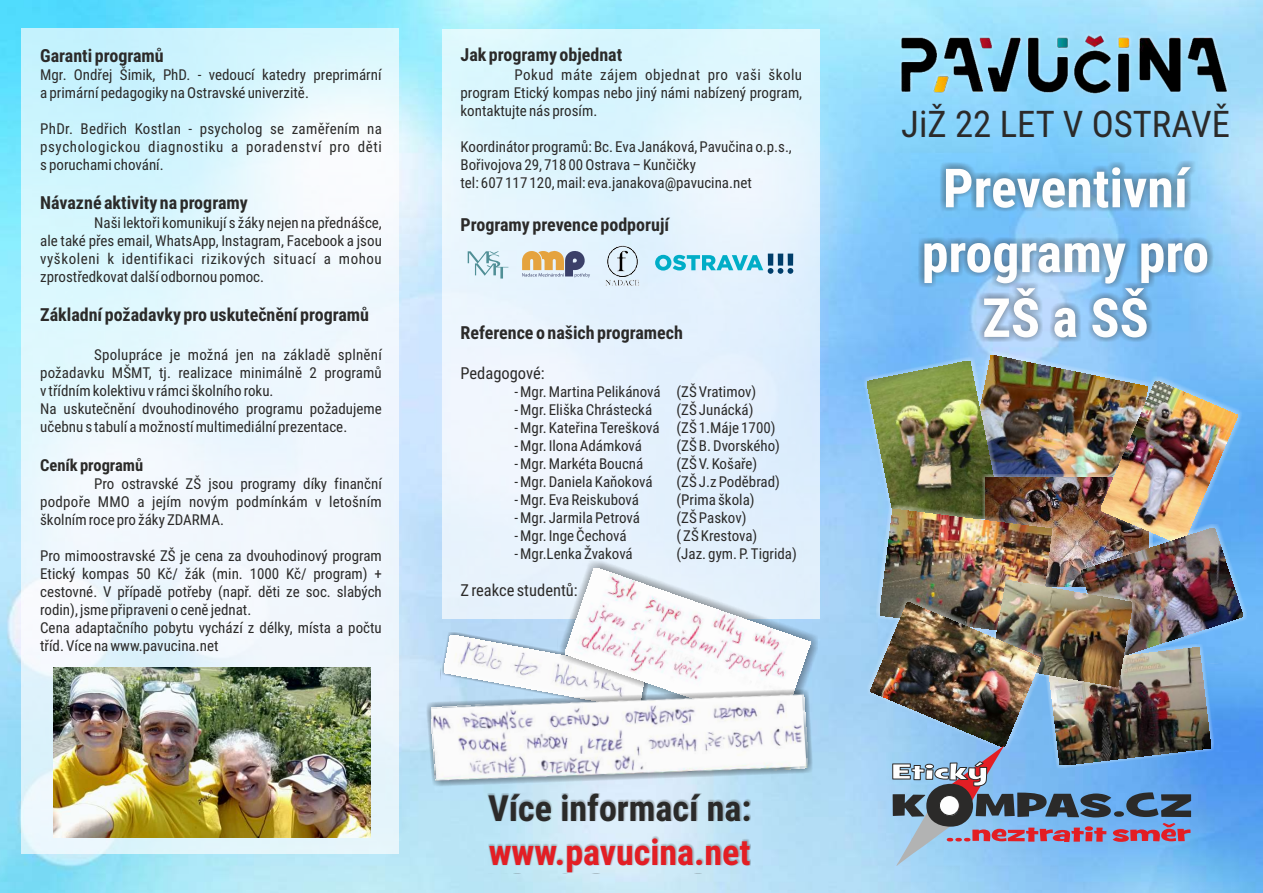
<style>
.page{position:relative;width:1263px;height:893px;background:#fff}
.page>*{position:absolute;margin:0;border:0;box-sizing:border-box;transform-origin:0 0}
.t1{font:700 54px/64.8px "Roboto Condensed";color:#fefefe;text-align:center}
.t2{font:36.75px "Roboto Condensed";color:#2b2a29}
.t3{font:700 36px "Roboto Condensed";color:#2b2a29}
.t4{font:700 36px "Roboto Condensed";color:#e31e24}
.t5{font:700 18px "Roboto Condensed";color:#2b2a29}
.t6{font:16.5px "Roboto Condensed";color:#2b2a29}
.t7{font:700 16.5px "Roboto Condensed";color:#2b2a29}
.t8{font:15px/18px "Roboto Condensed";color:#2b2a29}
</style>
<div class="page">
<img style="left:0;top:0;width:1263px;height:893px">
<img style="left:1004px;top:371px;width:143px;height:104px">
<div style="left:863px;top:357px;width:141px;height:182px;background:#fefefe;opacity:.5"></div>
<img style="left:867px;top:361px;width:133px;height:174px">
<div style="left:1045px;top:644px;width:169px;height:125px;background:#fefefe;opacity:.5"></div>
<img style="left:1048px;top:663px;width:162px;height:102px">
<div style="left:982px;top:475px;width:170px;height:115px;background:#fefefe;opacity:.5"></div>
<img style="left:985px;top:478px;width:111px;height:99px">
<div style="left:1096px;top:377px;width:145px;height:172px;background:#fefefe;opacity:.5"></div>
<img style="left:1101px;top:381px;width:136px;height:143px">
<div style="left:895px;top:151px;width:341px;height:220px;background:#2b2a29;opacity:.54"></div>
<div style="left:21px;top:29px;width:378px;height:825px;background:#fefefe;opacity:.67"></div>
<div style="left:443px;top:29px;width:377px;height:589px;background:#fefefe;opacity:.67"></div>
<div style="left:487px;top:793px;width:264px;height:80px;background:#2b2a29;opacity:.31"></div>
<div style="left:1077px;top:524px;width:170px;height:139px;background:#fefefe;opacity:.5"></div>
<img style="left:1081px;top:528px;width:162px;height:131px">
<div style="left:876px;top:506px;width:179px;height:133px;background:#fefefe;opacity:.5"></div>
<img style="left:880px;top:510px;width:171px;height:88px">
<div style="left:988px;top:577px;width:147px;height:113px;background:#fefefe;opacity:.5"></div>
<img style="left:992px;top:581px;width:140px;height:106px">
<div style="left:440px;top:632px;width:209px;height:80px;background:#000;opacity:.52"></div>
<img style="left:444px;top:635px;width:114px;height:43px">
<div style="left:558px;top:560px;width:260px;height:176px;background:#000;opacity:.52"></div>
<img style="left:565px;top:568px;width:245px;height:110px">
<div style="left:872px;top:10px;width:385px;height:109px;background:#fefefe;opacity:.41"></div>
<img style="left:875px;top:12px;width:379px;height:104px">
<div style="left:426px;top:678px;width:387px;height:120px;background:#000;opacity:.52"></div>
<img style="left:431px;top:683px;width:377px;height:110px">
<div style="left:866px;top:598px;width:179px;height:153px;background:#fefefe;opacity:.5"></div>
<img style="left:870px;top:602px;width:171px;height:145px">
<img style="left:892px;top:708px;width:299px;height:158px">
<svg style="left:522px;top:251px;width:68px;height:27px;background:#beaf99"></svg>
<img style="left:603px;top:245px;width:39px;height:42px">
<div style="left:768px;top:254px;width:5px;height:12px;background:#003e6b"></div>
<div style="left:778px;top:254px;width:5px;height:12px;background:#003e6b"></div>
<div style="left:788px;top:254px;width:5px;height:12px;background:#003e6b"></div>
<svg style="left:655px;top:255px;width:138px;height:19px;background:#7ec8dc"></svg>
<img style="left:54px;top:667px;width:316px;height:171px">
<svg style="left:468px;top:251px;width:40px;height:28px"></svg>
<p class="t5" style="left:40px;top:48px;width:125px">Garanti programů</p>
<p class="t8" style="left:40px;top:68px;width:343px">Mgr. Ondřej Šimik, PhD. - vedoucí katedry preprimární a primární pedagogiky na Ostravské univerzitě.</p>
<p class="t8" style="left:40px;top:122px;width:343px;text-align:justify">PhDr. Bedřich Kostlan - psycholog se zaměřením na psychologickou diagnostiku a poradenství pro děti s poruchami chování.</p>
<p class="t5" style="left:40px;top:196px;width:209px">Návazné aktivity na programy</p>
<p class="t8" style="left:40px;top:215px;width:343px;text-align:justify;text-indent:54px">Naši lektoři komunikují s žáky nejen na přednášce, ale také přes email, WhatsApp, Instagram, Facebook a jsou vyškoleni k identifikaci rizikových situací a mohou zprostředkovat další odbornou pomoc.</p>
<p class="t5" style="left:40px;top:307px;width:330px">Základní požadavky pro uskutečnění programů</p>
<p class="t8" style="left:40px;top:347px;width:343px;text-indent:54px">Spolupráce je možná jen na základě splnění požadavku MŠMT, tj. realizace minimálně 2 programů v třídním kolektivu v rámci školního roku.<br>Na uskutečnění dvouhodinového programu požadujeme učebnu s tabulí a možností multimediální prezentace.</p>
<p class="t7" style="left:40px;top:458px;width:105px">Ceník programů</p>
<p class="t8" style="left:40px;top:476px;width:343px;text-align:justify;text-indent:54px">Pro ostravské ZŠ jsou programy díky finanční podpoře MMO a jejím novým podmínkám v letošním školním roce pro žáky ZDARMA.</p>
<p class="t8" style="left:40px;top:548px;width:343px">Pro mimoostravské ZŠ je cena za dvouhodinový program Etický kompas 50 Kč/ žák (min. 1000 Kč/ program) + cestovné. V případě potřeby (např. děti ze soc. slabých rodin), jsme připraveni o ceně jednat.<br>Cena adaptačního pobytu vychází z délky, místa a počtu tříd. Více na www.pavucina.net</p>
<p class="t5" style="left:460px;top:48px;width:163px">Jak programy objednat</p>
<p class="t8" style="left:460px;top:67px;width:343px;text-align:justify;text-indent:54px">Pokud máte zájem objednat pro vaši školu program Etický kompas nebo jiný námi nabízený program, kontaktujte nás prosím.</p>
<p class="t8" style="left:460px;top:139px;width:333px">Koordinátor programů: Bc. Eva Janáková, Pavučina o.p.s.,<br>Bořivojova 29, 718 00 Ostrava – Kunčičky<br>tel: 607 117 120, mail: eva.janakova@pavucina.net</p>
<p class="t5" style="left:460px;top:217px;width:210px">Programy prevence podporují</p>
<p class="t5" style="left:460px;top:325px;width:224px">Reference o našich programech</p>
<p class="t6" style="left:460px;top:366px;width:86px">Pedagogové:</p>
<p class="t8" style="left:514px;top:384px;width:243px">- Mgr. Martina Pelikánová (ZŠ Vratimov)</p>
<p class="t8" style="left:514px;top:402px;width:139px">- Mgr. Eliška Chrástecká</p>
<p class="t8" style="left:676px;top:402px;width:78px">(ZŠ Junácká)</p>
<p class="t8" style="left:514px;top:420px;width:263px">- Mgr. Kateřina Terešková (ZŠ 1.Máje 1700)</p>
<p class="t8" style="left:514px;top:438px;width:129px">- Mgr. Ilona Adámková</p>
<p class="t8" style="left:676px;top:438px;width:105px">(ZŠ B. Dvorského)</p>
<p class="t8" style="left:514px;top:456px;width:130px">- Mgr. Markéta Boucná</p>
<p class="t8" style="left:676px;top:456px;width:82px">(ZŠ V. Košaře)</p>
<p class="t8" style="left:514px;top:474px;width:140px">- Mgr. Daniela Kaňoková</p>
<p class="t8" style="left:676px;top:474px;width:105px">(ZŠ J.z Poděbrad)</p>
<p class="t8" style="left:514px;top:492px;width:126px">- Mgr. Eva Reiskubová</p>
<p class="t8" style="left:676px;top:492px;width:80px">(Prima škola)</p>
<p class="t8" style="left:514px;top:510px;width:127px">- Mgr. Jarmila Petrová</p>
<p class="t8" style="left:676px;top:510px;width:71px">(ZŠ Paskov)</p>
<p class="t8" style="left:514px;top:528px;width:114px">- Mgr. Inge Čechová</p>
<p class="t8" style="left:676px;top:528px;width:82px">( ZŠ Krestova)</p>
<p class="t8" style="left:514px;top:546px;width:120px">- Mgr.Lenka Žvaková</p>
<p class="t8" style="left:676px;top:546px;width:122px">(Jaz. gym. P. Tigrida)</p>
<p class="t6" style="left:460px;top:584px;width:119px">Z reakce studentů:</p>
<h3 class="t3" style="left:488px;top:794px;width:265px">Více informací na:</h3>
<h3 class="t4" style="left:489px;top:838px;width:263px">www.pavucina.net</h3>
<h2 class="t2" style="left:901px;top:109px;width:330px">JiŽ 22 LET V OSTRAVĚ</h2>
<h1 class="t1" style="left:922px;top:161px;width:289px">Preventivní programy pro<br>ZŠ a SŠ</h1>
</div>
